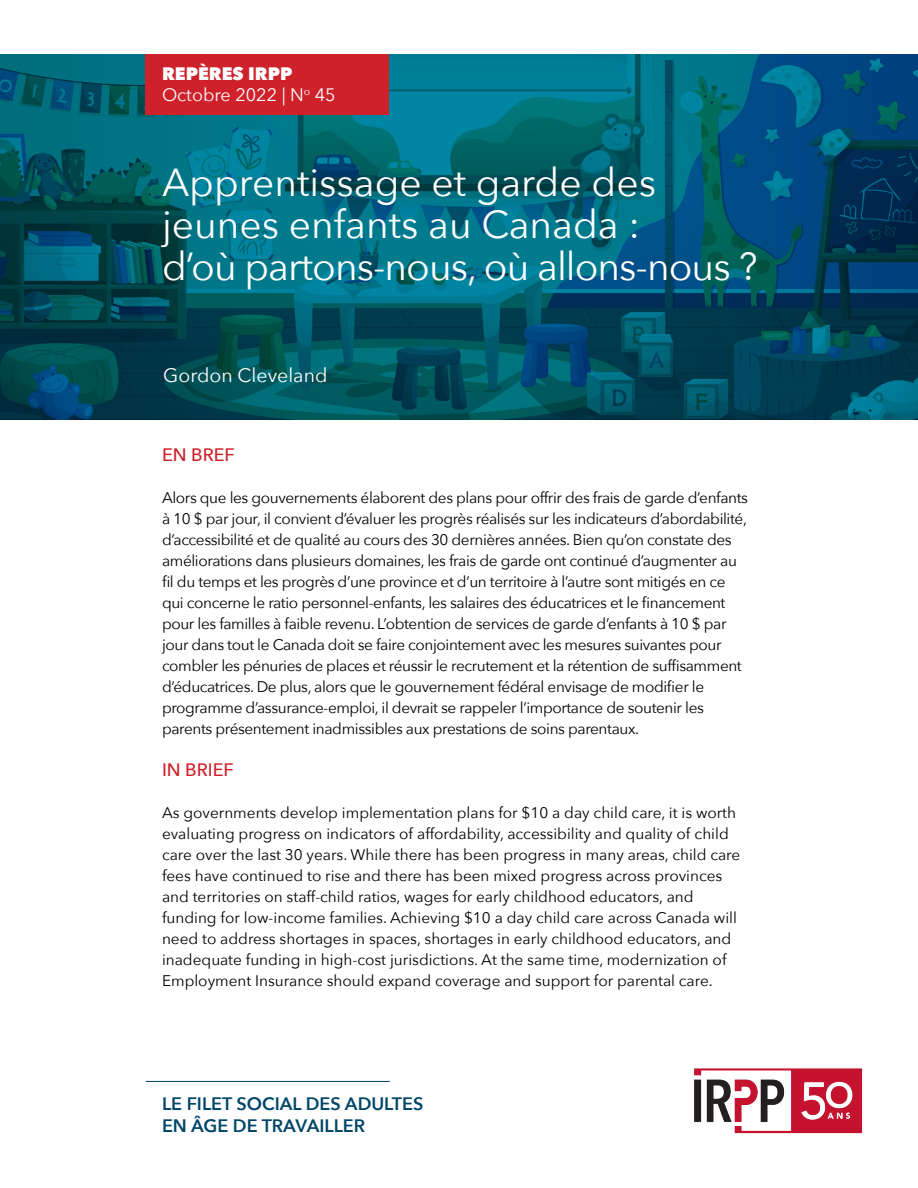
<style>
.page{position:relative;width:918px;height:1188px;background:#fff}
.page>*{position:absolute;margin:0;border:0;box-sizing:border-box;transform-origin:0 0}
.t1{font:39px/42px "Avenir Next";color:#fff}
.t2{font:19.5px "Avenir Next";color:#fff}
.t3{font:600 18px/21.6px "Avenir Next";color:#004668}
.t4{font:18px/21.6px "Avenir Next";color:#fff}
.t5{font:500 18px "Avenir Next";color:#ce2129}
.t6{font:15.3px/21px "Avenir Next";letter-spacing:-.025em;color:#000}
.t7{font:15.3px/21px "Avenir Next";color:#000}
.s1{font-weight:800}
</style>
<div class="page">
<img style="left:0;top:54px;width:918px;height:366px">
<div style="left:146px;top:54px;width:243px;height:60px;background:#ce2129"></div>
<hr style="left:146px;top:1081px;width:244px;height:1px;background:#004668">
<img style="left:694px;top:1068px;width:169px;height:66px">
<p class="t4" style="left:162px;top:62px;width:175px"><span class="s1">REPÈRES IRPP<br></span>Octobre 2022 | N<sup>o</sup> 45</p>
<h1 class="t1" style="left:162px;top:159px;width:597px">Apprentissage et garde des jeunes enfants au Canada :<br>d’où partons-nous, où allons-nous ?</h1>
<p class="t2" style="left:163px;top:359px;width:166px">Gordon Cleveland</p>
<p class="t5" style="left:162px;top:439px;width:74px">EN BREF</p>
<p class="t6" style="left:162px;top:486px;width:588px">Alors que les gouvernements élaborent des plans pour offrir des frais de garde d’enfants à 10 $ par jour, il convient d’évaluer les progrès réalisés sur les indicateurs d’abordabilité, d’accessibilité et de qualité au cours des 30 dernières années. Bien qu’on constate des améliorations dans plusieurs domaines, les frais de garde ont continué d’augmenter au fil du temps et les progrès d’une province et d’un territoire à l’autre sont mitigés en ce qui concerne le ratio personnel-enfants, les salaires des éducatrices et le financement pour les familles à faible revenu. L’obtention de services de garde d’enfants à 10 $ par jour dans tout le Canada doit se faire conjointement avec les mesures suivantes pour combler les pénuries de places et réussir le recrutement et la rétention de suffisamment d’éducatrices. De plus, alors que le gouvernement fédéral envisage de modifier le programme d’assurance-emploi, il devrait se rappeler l’importance de soutenir les parents présentement inadmissibles aux prestations de soins parentaux.</p>
<p class="t5" style="left:162px;top:755px;width:73px">IN BRIEF</p>
<p class="t7" style="left:162px;top:802px;width:580px">As governments develop implementation plans for $10 a day child care, it is worth evaluating progress on indicators of affordability, accessibility and quality of child care over the last 30 years. While there has been progress in many areas, child care fees have continued to rise and there has been mixed progress across provinces and territories on staff-child ratios, wages for early childhood educators, and funding for low-income families. Achieving $10 a day child care across Canada will need to address shortages in spaces, shortages in early childhood educators, and inadequate funding in high-cost jurisdictions. At the same time, modernization of Employment Insurance should expand coverage and support for parental care.</p>
<p class="t3" style="left:162px;top:1093px;width:263px">LE FILET SOCIAL DES ADULTES<br>EN ÂGE DE TRAVAILLER</p>
</div>
